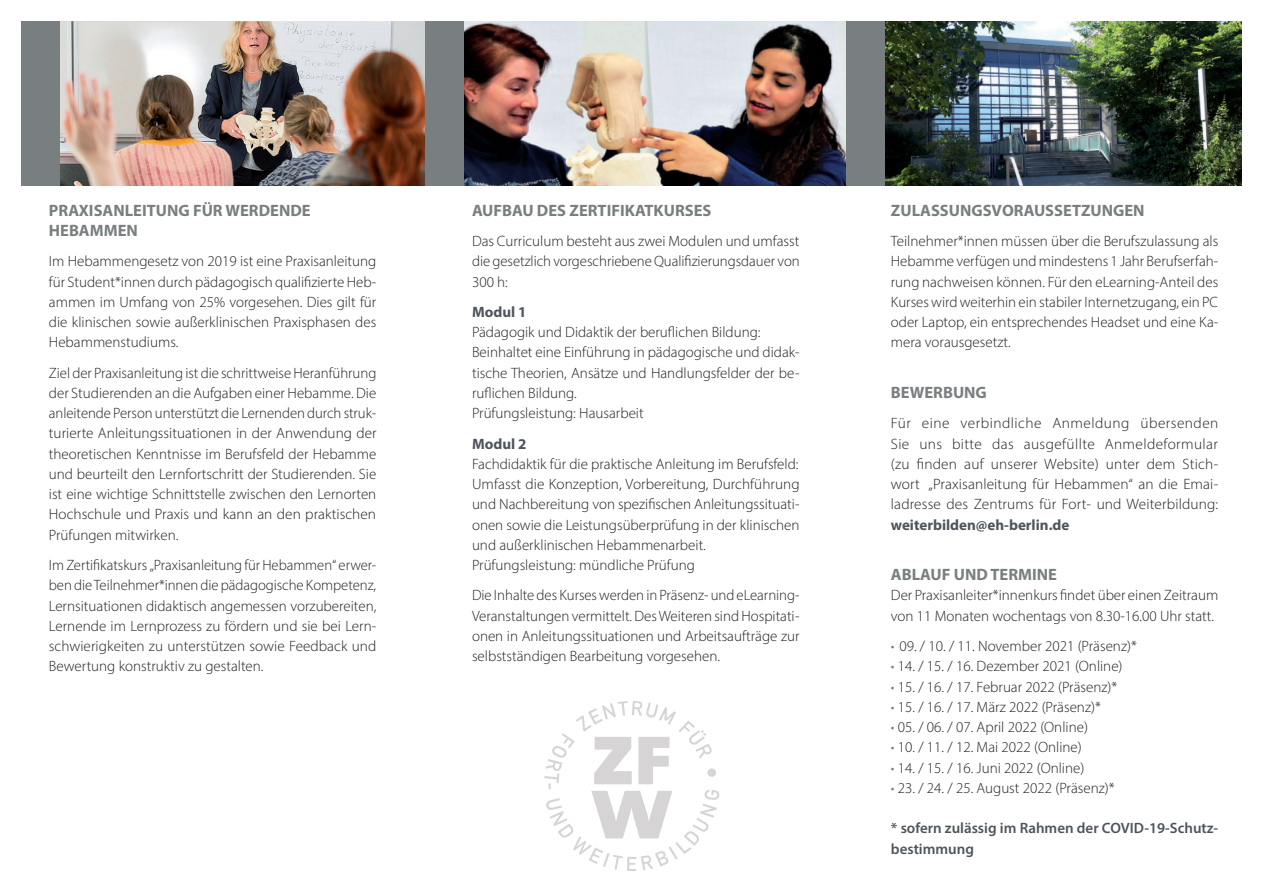
<style>
.page{position:relative;width:1263px;height:893px;background:#fff}
.page>*{position:absolute;margin:0;border:0;box-sizing:border-box;transform-origin:0 0}
.Headline1{font:700 16.5px "Myriad Pro";color:#797f80}
.Blocksatz{font:300 15px/20.2px "Myriad Pro";color:#231f20;text-align:justify}
.Blocksatz-2{font:600 15px/20.2px "Myriad Pro";color:#4d545a}
.Headline2{font:700 15px "Myriad Pro";color:#4d545a}
.s1{font-weight:700;color:#4d545a}
.s2{color:#797f80}
</style>
<div class="page">
<img style="left:60px;top:22px;width:365px;height:163px">
<img style="left:463px;top:22px;width:383px;height:163px">
<img style="left:884px;top:22px;width:357px;height:163px">
<svg style="left:0;top:0;width:60px;height:185px;fill:#797f80"></svg>
<div style="left:425px;top:0;width:38px;height:185px;background:#797f80"></div>
<div style="left:846px;top:0;width:38px;height:185px;background:#797f80"></div>
<svg style="left:544px;top:701px;width:175px;height:170px"></svg>
<p class="Headline1" style="left:49px;top:199px;width:263px">PRAXISANLEITUNG FÜR WERDENDE</p>
<p class="Headline1" style="left:49px;top:220px;width:91px">HEBAMMEN</p>
<p class="Blocksatz" style="left:49px;top:251px;width:329px">Im Hebammengesetz von 2019 ist eine Praxisanleitung für Student*innen durch pädagogisch qualifizierte Heb&shy;ammen im Umfang von 25% vorgesehen. Dies gilt für die klinischen sowie außerklinischen Praxisphasen des Hebammenstudiums.</p>
<p class="Blocksatz" style="left:49px;top:362px;width:329px">Ziel der Praxisanleitung ist die schrittweise Heranführung der Studierenden an die Aufgaben einer Hebamme. Die anleitende Person unterstützt die Lernenden durch struk&shy;turierte Anleitungssituationen in der Anwendung der theoretischen Kenntnisse im Berufsfeld der Hebamme und beurteilt den Lernfortschritt der Studierenden. Sie ist eine wichtige Schnittstelle zwischen den Lernorten Hochschule und Praxis und kann an den praktischen Prüfungen mitwirken.</p>
<p class="Blocksatz" style="left:49px;top:555px;width:329px">Im Zertifikatskurs „Praxisanleitung für Hebammen“ erwer&shy;ben die Teilnehmer*innen die pädagogische Kompetenz, Lernsituationen didaktisch angemessen vorzubereiten, Lernende im Lernprozess zu fördern und sie bei Lern&shy;schwierigkeiten zu unterstützen sowie Feedback und Bewertung konstruktiv zu gestalten.</p>
<p class="Headline1" style="left:472px;top:199px;width:241px">AUFBAU DES ZERTIFIKATKURSES</p>
<p class="Blocksatz" style="left:472px;top:231px;width:329px">Das Curriculum besteht aus zwei Modulen und umfasst die gesetzlich vorgeschriebene Qualifizierungsdauer von 300 h:</p>
<p class="Headline2" style="left:472px;top:302px;width:56px">Modul 1</p>
<p class="Blocksatz" style="left:472px;top:322px;width:290px">Pädagogik und Didaktik der beruflichen Bildung:</p>
<p class="Blocksatz" style="left:472px;top:342px;width:329px">Beinhaltet eine Einführung in pädagogische und didak&shy;tische Theorien, Ansätze und Handlungsfelder der be&shy;ruflichen Bildung.</p>
<p class="Blocksatz" style="left:472px;top:403px;width:173px">Prüfungsleistung: Hausarbeit</p>
<p class="Headline2" style="left:472px;top:434px;width:56px">Modul 2</p>
<p class="Blocksatz" style="left:472px;top:454px;width:328px">Fachdidaktik für die praktische Anleitung im Berufsfeld:</p>
<p class="Blocksatz" style="left:472px;top:474px;width:329px">Umfasst die Konzeption, Vorbereitung, Durchführung und Nachbereitung von spezifischen Anleitungssituati&shy;onen sowie die Leistungsüberprüfung in der klinischen und außerklinischen Hebammenarbeit.</p>
<p class="Blocksatz" style="left:472px;top:555px;width:224px">Prüfungsleistung: mündliche Prüfung</p>
<p class="Blocksatz" style="left:472px;top:585px;width:329px">Die Inhalte des Kurses werden in Präsenz- und eLearning-Veranstaltungen vermittelt. Des Weiteren sind Hospitati&shy;onen in Anleitungssituationen und Arbeitsaufträge zur selbstständigen Bearbeitung vorgesehen.</p>
<p class="Headline1" style="left:891px;top:199px;width:255px">ZULASSUNGSVORAUSSETZUNGEN</p>
<p class="Blocksatz" style="left:891px;top:231px;width:329px">Teilnehmer*innen müssen über die Berufszulassung als Hebamme verfügen und mindestens 1 Jahr Berufserfah&shy;rung nachweisen können. Für den eLearning-Anteil des Kurses wird weiterhin ein stabiler Internetzugang, ein PC oder Laptop, ein entsprechendes Headset und eine Ka&shy;mera vorausgesetzt.</p>
<p class="Headline1" style="left:891px;top:382px;width:97px">BEWERBUNG</p>
<p class="Blocksatz" style="left:891px;top:413px;width:329px">Für eine verbindliche Anmeldung übersenden Sie uns bitte das ausgefüllte Anmeldeformular (zu finden auf unserer Website) unter dem Stich&shy;wort „Praxisanleitung für Hebammen“ an die Emai&shy;ladresse des Zentrums für Fort- und Weiterbildung: <span class="s1">weiterbilden@eh-berlin.de</span></p>
<p class="Headline1" style="left:891px;top:564px;width:168px">ABLAUF UND TERMINE</p>
<p class="Blocksatz" style="left:891px;top:585px;width:329px">Der Praxisanleiter*innenkurs findet über einen Zeitraum von 11 Monaten wochentags von 8.30-16.00 Uhr statt.</p>
<p class="Blocksatz" style="left:891px;top:636px;width:247px"><span class="s2">•</span> 09. / 10. / 11. November 2021 (Präsenz)*</p>
<p class="Blocksatz" style="left:891px;top:656px;width:233px"><span class="s2">•</span> 14. / 15. / 16. Dezember 2021 (Online)</p>
<p class="Blocksatz" style="left:891px;top:676px;width:228px"><span class="s2">•</span> 15. / 16. / 17. Februar 2022 (Präsenz)*</p>
<p class="Blocksatz" style="left:891px;top:697px;width:211px"><span class="s2">•</span> 15. / 16. / 17. März 2022 (Präsenz)*</p>
<p class="Blocksatz" style="left:891px;top:717px;width:199px"><span class="s2">•</span> 05. / 06. / 07. April 2022 (Online)</p>
<p class="Blocksatz" style="left:891px;top:737px;width:192px"><span class="s2">•</span> 10. / 11. / 12. Mai 2022 (Online)</p>
<p class="Blocksatz" style="left:891px;top:757px;width:195px"><span class="s2">•</span> 14. / 15. / 16. Juni 2022 (Online)</p>
<p class="Blocksatz" style="left:891px;top:778px;width:225px"><span class="s2">•</span> 23. / 24. / 25. August 2022 (Präsenz)*</p>
<p class="Blocksatz-2" style="left:891px;top:818px;width:329px">* sofern zulässig im Rahmen der COVID-19-Schutz&shy;bestimmung</p>
</div>
